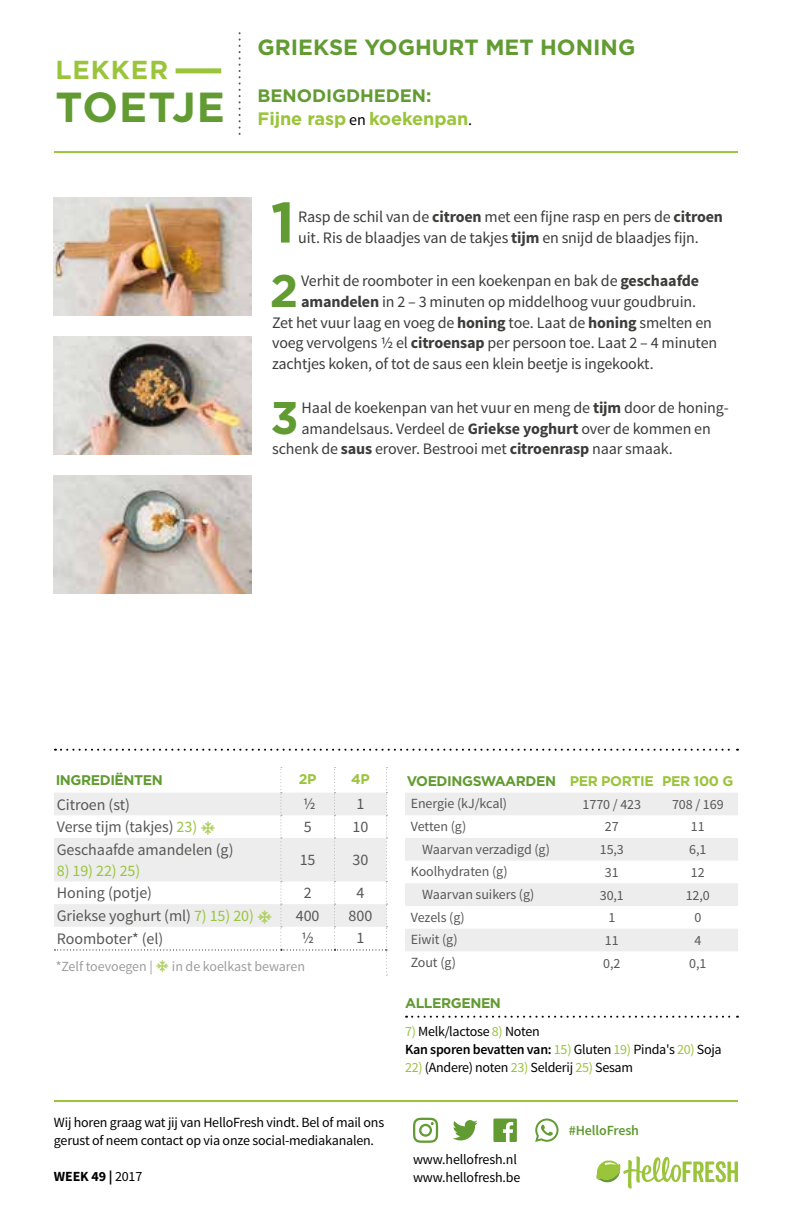
<style>
.page{position:relative;width:792px;height:1224px;background:#fff}
.page>*{position:absolute;margin:0;border:0;box-sizing:border-box;transform-origin:0 0}
.t1{font:700 57.2px "Gotham";color:#619b31}
.t2{font:700 45.8px "Gotham";color:#619b31}
.t3{font:700 42px "Gotham";letter-spacing:.03em;color:#619b31}
.t4{font:700 26px "Gotham";letter-spacing:.04em;color:#9ac43a}
.t5{font:700 22px "Gotham";color:#619b31}
.t6{font:700 18px/23.4px "Gotham";letter-spacing:-.005em;color:#9ac43a}
.t7{font:16px/20.8px "Source Sans Pro";letter-spacing:-.01em;color:#3c3c3b}
.t8{font:16px "Source Sans Pro";letter-spacing:-.005em;color:#575756}
.t9{font:16px "Source Sans Pro";color:#9ac43a}
.t10{font:14px/18px "Source Sans Pro";letter-spacing:-.015em;color:#000}
.t11{font:14px "Source Sans Pro";letter-spacing:-.005em;color:#575756}
.t12{font:700 14px "Gotham";letter-spacing:-.03em;color:#9ac43a}
.t13{font:14px "Source Sans Pro";letter-spacing:-.005em;color:#9d9d9c}
.t14{font:700 14px "Gotham";letter-spacing:-.03em;color:#619b31}
.t15{font:700 14px "Source Sans Pro";letter-spacing:-.01em;color:#000}
.t16{font:600 14px "Source Sans Pro";letter-spacing:-.01em;color:#619b31}
.s1{color:#619b31}
.s2{font-family:"Source Sans Pro";font-weight:400;font-size:16px;color:#000}
.s3{font-weight:700}
.s4{color:#9ac43a}
.s5{font-weight:400}
.s6{font-weight:600}
</style>
<div class="page">
<hr style="left:54px;top:1100px;width:684px;height:2px;background:#9ac43a">
<hr style="left:54px;top:151px;width:684px;height:2px;background:#9ac43a">
<div style="left:176px;top:68px;width:45px;height:5px;background:#9ac43a"></div>
<svg style="left:413px;top:1118px;width:25px;height:25px"></svg>
<svg style="left:453px;top:1120px;width:25px;height:20px"></svg>
<svg style="left:493px;top:1119px;width:24px;height:23px"></svg>
<svg style="left:535px;top:1119px;width:24px;height:23px"></svg>
<svg style="left:596px;top:1156px;width:142px;height:32px"></svg>
<svg style="left:405px;top:793px;width:333px;height:158px;fill:#ededed"></svg>
<svg style="left:406px;top:1016px;width:332px;height:2px"></svg>
<svg style="left:55px;top:749px;width:683px;height:2px"></svg>
<img style="left:54px;top:198px;width:198px;height:118px">
<img style="left:54px;top:336px;width:198px;height:118px">
<img style="left:54px;top:475px;width:198px;height:118px">
<svg style="left:54px;top:767px;width:333px;height:208px"></svg>
<h3 class="t4" style="left:55px;top:53px;width:114px">LEKKER</h3>
<h3 class="t3" style="left:55px;top:79px;width:171px">TOETJE</h3>
<h3 class="t5" style="left:258px;top:32px;width:379px">GRIEKSE YOGHURT MET HONING</h3>
<p class="t6" style="left:258px;top:83px;width:216px"><span class="s1">BENODIGDHEDEN:<br></span>Fijne rasp <span class="s2">en</span> koekenpan<span class="s2">.</span></p>
<h1 class="t1" style="left:271px;top:184px;width:26px">1</h1>
<p class="t7" style="left:298px;top:206px;width:426px">Rasp de schil van de <span class="s3">citroen</span> met een fijne rasp en pers de <span class="s3">citroen </span>uit. Ris de blaadjes van de takjes <span class="s3">tijm</span> en snijd de blaadjes fijn.</p>
<h2 class="t2" style="left:270px;top:260px;width:30px">2</h2>
<p class="t7" style="left:301px;top:271px;width:400px">Verhit de roomboter in een koekenpan en bak de <span class="s3">geschaafde</span></p>
<p class="t7" style="left:301px;top:291px;width:396px"><span class="s3">amandelen</span> in 2 – 3 minuten op middelhoog vuur goudbruin.</p>
<p class="t7" style="left:272px;top:312px;width:441px">Zet het vuur laag en voeg de <span class="s3">honing</span> toe. Laat de <span class="s3">honing</span> smelten en</p>
<p class="t7" style="left:272px;top:333px;width:447px">voeg vervolgens 1/2 el <span class="s3">citroensap</span> per persoon toe. Laat 2 – 4 minuten</p>
<p class="t7" style="left:272px;top:354px;width:383px">zachtjes koken, of tot de saus een klein beetje is ingekookt.</p>
<h2 class="t2" style="left:270px;top:387px;width:30px">3</h2>
<p class="t7" style="left:302px;top:397px;width:429px">Haal de koekenpan van het vuur en meng de <span class="s3">tijm</span> door de honing-</p>
<p class="t7" style="left:302px;top:418px;width:411px">amandelsaus. Verdeel de <span class="s3">Griekse yoghurt</span> over de kommen en</p>
<p class="t7" style="left:272px;top:439px;width:402px">schenk de <span class="s3">saus</span> erover. Bestrooi met <span class="s3">citroenrasp</span> naar smaak.</p>
<p class="t14" style="left:56px;top:771px;width:109px">INGREDIËNTEN</p>
<p class="t12" style="left:299px;top:770px;width:19px">2P</p>
<p class="t12" style="left:351px;top:770px;width:20px">4P</p>
<p class="t8" style="left:57px;top:794px;width:75px">Citroen (st)</p>
<p class="t8" style="left:303px;top:794px;width:14px">1/2</p>
<p class="t8" style="left:356px;top:794px;width:9px">1</p>
<p class="t8" style="left:57px;top:817px;width:142px">Verse tijm (takjes) <span class="s4">23)</span></p>
<p class="t8" style="left:304px;top:817px;width:9px">5</p>
<p class="t8" style="left:353px;top:817px;width:17px">10</p>
<p class="t8" style="left:57px;top:840px;width:178px">Geschaafde amandelen (g)</p>
<p class="t9" style="left:57px;top:861px;width:85px">8) 19) 22) 25)</p>
<p class="t8" style="left:300px;top:850px;width:17px">15</p>
<p class="t8" style="left:353px;top:850px;width:17px">30</p>
<p class="t8" style="left:57px;top:883px;width:97px">Honing (potje)</p>
<p class="t8" style="left:304px;top:883px;width:9px">2</p>
<p class="t8" style="left:356px;top:883px;width:9px">4</p>
<p class="t8" style="left:57px;top:906px;width:199px">Griekse yoghurt (ml) <span class="s4">7) 15) 20)</span></p>
<p class="t8" style="left:296px;top:906px;width:25px">400</p>
<p class="t8" style="left:349px;top:906px;width:25px">800</p>
<p class="t8" style="left:57px;top:929px;width:108px">Roomboter* (el)</p>
<p class="t8" style="left:301px;top:928px;width:14px">1/2</p>
<p class="t8" style="left:356px;top:928px;width:9px">1</p>
<p class="t13" style="left:56px;top:958px;width:99px">*Zelf toevoegen |</p>
<p class="t13" style="left:172px;top:958px;width:135px">in de koelkast bewaren</p>
<p class="t10" style="left:54px;top:1114px;width:332px">Wij horen graag wat jij van HelloFresh vindt. Bel of mail ons gerust of neem contact op via onze social-mediakanalen.</p>
<p class="t15" style="left:54px;top:1168px;width:90px">WEEK 49 | <span class="s5">2017</span></p>
<p class="t12" style="left:407px;top:772px;width:328px"><span class="s1">VOEDINGSWAARDEN</span> PER PORTIE PER 100 G</p>
<p class="t11" style="left:411px;top:795px;width:98px">Energie (kJ/kcal)</p>
<p class="t11" style="left:583px;top:795px;width:60px">1770 / 423</p>
<p class="t11" style="left:672px;top:795px;width:53px">708 / 169</p>
<p class="t11" style="left:411px;top:818px;width:57px">Vetten (g)</p>
<p class="t11" style="left:605px;top:818px;width:15px">27</p>
<p class="t11" style="left:691px;top:818px;width:15px">11</p>
<p class="t11" style="left:422px;top:840px;width:129px">Waarvan verzadigd (g)</p>
<p class="t11" style="left:600px;top:841px;width:26px">15,3</p>
<p class="t11" style="left:689px;top:841px;width:19px">6,1</p>
<p class="t11" style="left:411px;top:863px;width:98px">Koolhydraten (g)</p>
<p class="t11" style="left:605px;top:863px;width:15px">31</p>
<p class="t11" style="left:691px;top:863px;width:15px">12</p>
<p class="t11" style="left:422px;top:886px;width:114px">Waarvan suikers (g)</p>
<p class="t11" style="left:600px;top:886px;width:26px">30,1</p>
<p class="t11" style="left:686px;top:886px;width:26px">12,0</p>
<p class="t11" style="left:411px;top:908px;width:56px">Vezels (g)</p>
<p class="t11" style="left:608px;top:909px;width:8px">1</p>
<p class="t11" style="left:694px;top:909px;width:8px">0</p>
<p class="t11" style="left:411px;top:931px;width:48px">Eiwit (g)</p>
<p class="t11" style="left:605px;top:932px;width:15px">11</p>
<p class="t11" style="left:694px;top:932px;width:8px">4</p>
<p class="t11" style="left:411px;top:954px;width:47px">Zout (g)</p>
<p class="t11" style="left:603px;top:954px;width:19px">0,2</p>
<p class="t11" style="left:689px;top:954px;width:19px">0,1</p>
<p class="t14" style="left:405px;top:993px;width:97px">ALLERGENEN</p>
<p class="t10" style="left:405px;top:1022px;width:318px"><span class="s4">7)</span> Melk/lactose <span class="s4">8)</span> Noten<br><span class="s6">Kan sporen bevatten van:</span> <span class="s4">15)</span> Gluten <span class="s4">19)</span> Pinda's <span class="s4">20)</span> Soja</p>
<p class="t10" style="left:405px;top:1059px;width:230px"><span class="s4">22)</span> (Andere) noten <span class="s4">23)</span> Selderij <span class="s4">25)</span> Sesam</p>
<p class="t10" style="left:413px;top:1150px;width:109px">www.hellofresh.nl www.hellofresh.be</p>
<p class="t16" style="left:569px;top:1122px;width:72px">#HelloFresh</p>
</div>
